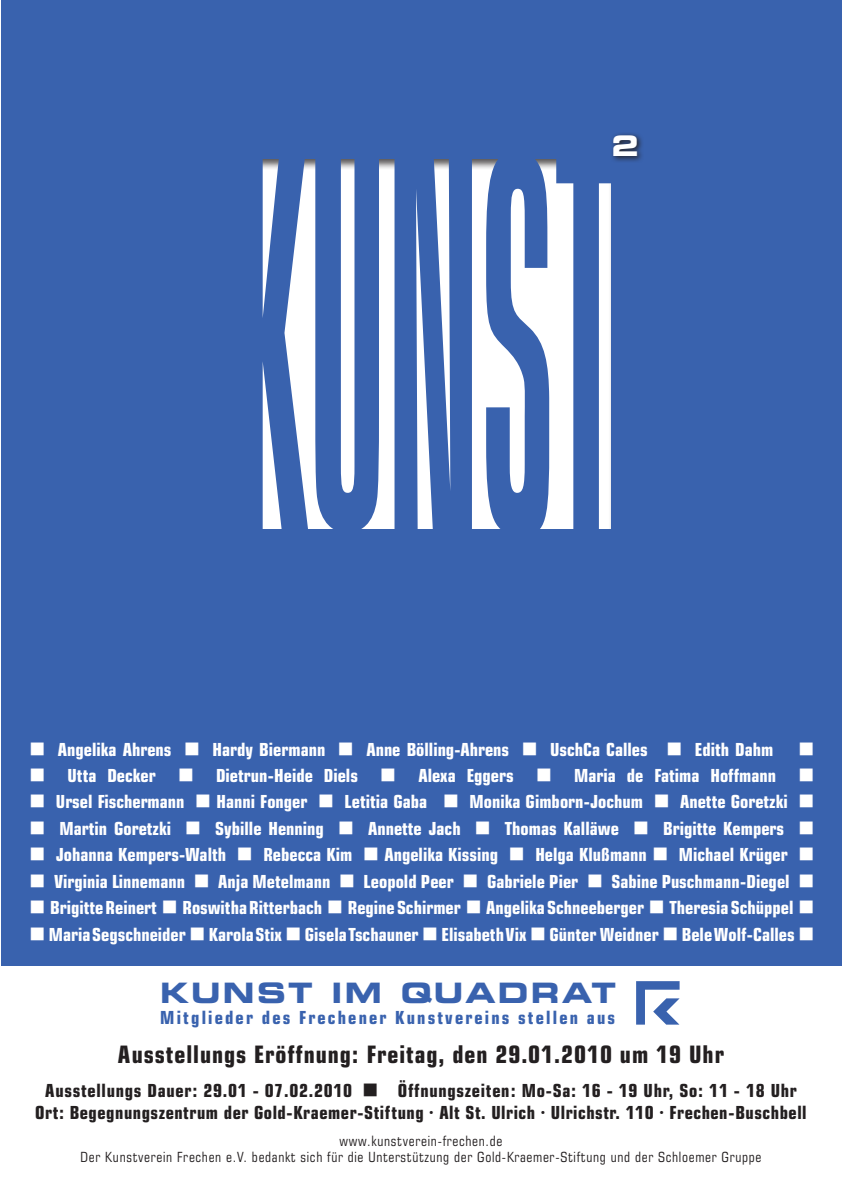
<style>
.page{position:relative;width:842px;height:1191px;background:#fff}
.page>*{position:absolute;margin:0;border:0;box-sizing:border-box;transform-origin:0 0}
.t1{font:700 expanded 28px "Square 721 BT";letter-spacing:.09em;color:#3962ae}
.t2{font:700 expanded 28px "Square 721 BT";color:#fff}
.t3{font:700 condensed 24px "Square 721 BT";letter-spacing:.04em;color:#231f20}
.t4{font:700 condensed 18px "Square 721 BT";color:#fff}
.t5{font:700 condensed 18px/21.6px "Square 721 BT";letter-spacing:.03em;color:#231f20;text-align:center}
.t6{font:700 condensed 18px "Square 721 BT";letter-spacing:.12em;color:#3962ae}
.t7{font:condensed 14px/16.8px "Square 721 BT";letter-spacing:.05em;color:#231f20;text-align:center}
</style>
<div class="page">
<div style="left:0;top:0;width:841px;height:966px;background:#3962ae"></div>
<div style="left:241px;top:158px;width:370px;height:371px;background:#fff"></div>
<svg style="left:241px;top:158px;width:67px;height:371px"></svg>
<svg style="left:315px;top:158px;width:64px;height:371px"></svg>
<svg style="left:394px;top:158px;width:78px;height:371px"></svg>
<svg style="left:486px;top:158px;width:63px;height:371px"></svg>
<svg style="left:556px;top:158px;width:55px;height:371px"></svg>
<svg style="left:609px;top:133px;width:33px;height:30px"></svg>
<svg style="left:636px;top:981px;width:44px;height:43px"></svg>
<h1 class="t2" style="left:612px;top:129px;width:29px">2</h1>
<p class="t4" style="left:29px;top:738px;width:787px">■ Angelika Ahrens ■ Hardy Biermann ■ Anne Bölling-Ahrens ■ UschCa Calles ■ Edith Dahm ■</p>
<p class="t4" style="left:29px;top:764px;width:787px">■ Utta Decker ■ Dietrun-Heide Diels ■ Alexa Eggers ■ Maria de Fatima Hoffmann ■</p>
<p class="t4" style="left:29px;top:791px;width:787px">■ Ursel Fischermann ■ Hanni Fonger ■ Letitia Gaba ■ Monika Gimborn-Jochum ■ Anette Goretzki ■</p>
<p class="t4" style="left:29px;top:817px;width:787px">■ Martin Goretzki ■ Sybille Henning ■ Annette Jach ■ Thomas Kalläwe ■ Brigitte Kempers ■</p>
<p class="t4" style="left:29px;top:844px;width:787px">■ Johanna Kempers-Walth ■ Rebecca Kim ■ Angelika Kissing ■ Helga Klußmann ■ Michael Krüger ■</p>
<p class="t4" style="left:29px;top:870px;width:787px">■ Virginia Linnemann ■ Anja Metelmann ■ Leopold Peer ■ Gabriele Pier ■ Sabine Puschmann-Diegel ■</p>
<p class="t4" style="left:29px;top:896px;width:787px">■ Brigitte Reinert ■ Roswitha Ritterbach ■ Regine Schirmer ■ Angelika Schneeberger ■ Theresia Schüppel ■</p>
<p class="t4" style="left:29px;top:923px;width:787px">■ Maria Segschneider ■ Karola Stix ■ Gisela Tschauner ■ Elisabeth Vix ■ Günter Weidner ■ Bele Wolf-Calles ■</p>
<h1 class="t1" style="left:160px;top:975px;width:457px">KUNST IM QUADRAT</h1>
<p class="t6" style="left:160px;top:1007px;width:456px">Mitglieder des Frechener Kunstvereins stellen aus</p>
<h2 class="t3" style="left:118px;top:1039px;width:607px">Ausstellungs Eröffnung: Freitag, den 29.01.2010 um 19 Uhr</h2>
<p class="t5" style="left:35px;top:1079px;width:773px">Ausstellungs Dauer: 29.01 - 07.02.2010 ■ Öffnungszeiten: Mo-Sa: 16 - 19 Uhr, So: 11 - 18 Uhr<br>Ort: Begegnungszentrum der Gold-Kraemer-Stiftung · Alt St. Ulrich · Ulrichstr. 110 · Frechen-Buschbell</p>
<p class="t7" style="left:81px;top:1132px;width:682px">www.kunstverein-frechen.de<br>Der Kunstverein Frechen e.V. bedankt sich für die Unterstützung der Gold-Kraemer-Stiftung und der Schloemer Gruppe</p>
</div>
